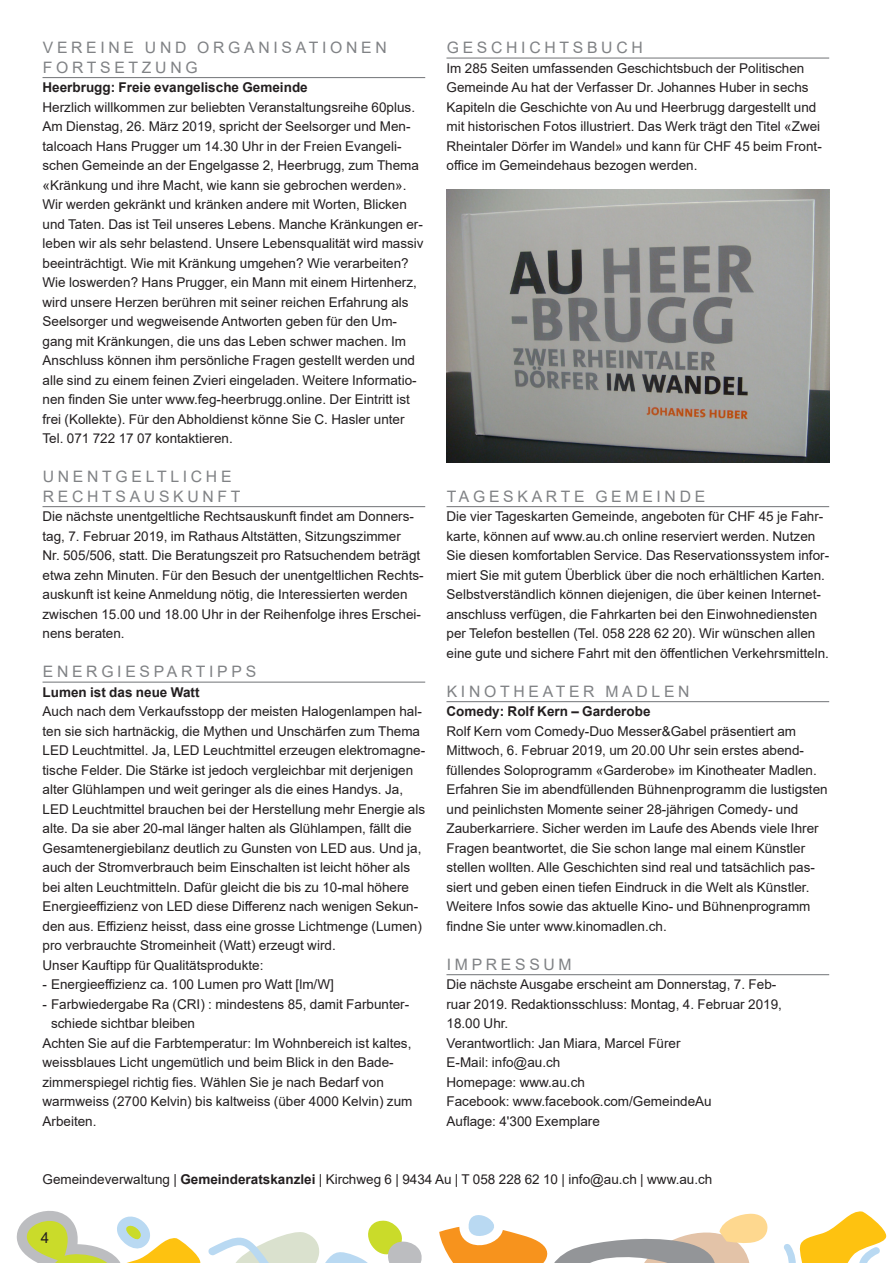
<style>
.page{position:relative;width:893px;height:1263px;background:#fff}
.page>*{position:absolute;margin:0;border:0;box-sizing:border-box;transform-origin:0 0}
.Rubrikentitel{font:15.75px/19.5px "Arial";letter-spacing:.235em;color:#808285}
.Grundtext{font:15px "Arial";color:#231f20}
.Grundtext-2{font:13.5px/19.5px "Arial";color:#231f20}
.Grundtext_Auszeichnu{font:700 13.5px "Arial";color:#231f20}
.s1{font-weight:700}
</style>
<div class="page">
<svg style="left:16px;top:1211px;width:185px;height:52px"></svg>
<svg style="left:208px;top:1220px;width:214px;height:43px"></svg>
<svg style="left:439px;top:1211px;width:448px;height:52px"></svg>
<hr style="left:43px;top:77px;width:382px;height:1px;background:#808285">
<hr style="left:43px;top:506px;width:382px;height:1px;background:#808285">
<hr style="left:43px;top:681px;width:382px;height:2px;background:#808285">
<hr style="left:446px;top:57px;width:383px;height:2px;background:#808285">
<hr style="left:446px;top:506px;width:383px;height:1px;background:#808285">
<hr style="left:446px;top:701px;width:383px;height:1px;background:#808285">
<hr style="left:446px;top:974px;width:383px;height:1px;background:#808285">
<img style="left:446px;top:190px;width:383px;height:273px">
<p class="Rubrikentitel" style="left:43px;top:38px;width:346px">VEREINE UND ORGANISATIONEN<br>FORTSETZUNG</p>
<p class="Grundtext_Auszeichnu" style="left:43px;top:78px;width:267px">Heerbrugg: Freie evangelische Gemeinde</p>
<p class="Grundtext-2" style="left:43px;top:97px;width:383px">Herzlich willkommen zur beliebten Veranstaltungsreihe 60plus.<br>Am Dienstag, 26. März 2019, spricht der Seelsorger und Men&shy;talcoach Hans Prugger um 14.30 Uhr in der Freien Evangeli&shy;schen Gemeinde an der Engelgasse 2, Heerbrugg, zum Thema «Kränkung und ihre Macht, wie kann sie gebrochen werden».<br>Wir werden gekränkt und kränken andere mit Worten, Blicken und Taten. Das ist Teil unseres Lebens. Manche Kränkungen er&shy;leben wir als sehr belastend. Unsere Lebensqualität wird massiv beeinträchtigt. Wie mit Kränkung umgehen? Wie verarbeiten?<br>Wie loswerden? Hans Prugger, ein Mann mit einem Hirtenherz, wird unsere Herzen berühren mit seiner reichen Erfahrung als Seelsorger und wegweisende Antworten geben für den Um&shy;gang mit Kränkungen, die uns das Leben schwer machen. Im Anschluss können ihm persönliche Fragen gestellt werden und alle sind zu einem feinen Zvieri eingeladen. Weitere Informatio&shy;nen finden Sie unter www.feg-heerbrugg.online. Der Eintritt ist frei (Kollekte). Für den Abholdienst könne Sie C. Hasler unter Tel. 071 722 17 07 kontaktieren.</p>
<p class="Rubrikentitel" style="left:43px;top:467px;width:199px">UNENTGELTLICHE<br>RECHTSAUSKUNFT</p>
<p class="Grundtext-2" style="left:43px;top:507px;width:383px">Die nächste unentgeltliche Rechtsauskunft findet am Donners&shy;tag, 7. Februar 2019, im Rathaus Altstätten, Sitzungszimmer<br>Nr. 505/506, statt. Die Beratungszeit pro Ratsuchendem beträgt etwa zehn Minuten. Für den Besuch der unentgeltlichen Rechts&shy;auskunft ist keine Anmeldung nötig, die Interessierten werden zwischen 15.00 und 18.00 Uhr in der Reihenfolge ihres Erschei&shy;nens beraten.</p>
<p class="Rubrikentitel" style="left:43px;top:662px;width:215px">ENERGIESPARTIPPS</p>
<p class="Grundtext_Auszeichnu" style="left:43px;top:682px;width:159px">Lumen ist das neue Watt</p>
<p class="Grundtext-2" style="left:43px;top:702px;width:384px">Auch nach dem Verkaufsstopp der meisten Halogenlampen hal&shy;ten sie sich hartnäckig, die Mythen und Unschärfen zum Thema LED Leuchtmittel. Ja, LED Leuchtmittel erzeugen elektromagne&shy;tische Felder. Die Stärke ist jedoch vergleichbar mit derjenigen alter Glühlampen und weit geringer als die eines Handys. Ja, LED Leuchtmittel brauchen bei der Herstellung mehr Energie als alte. Da sie aber 20-mal länger halten als Glühlampen, fällt die Gesamtenergiebilanz deutlich zu Gunsten von LED aus. Und ja, auch der Stromverbrauch beim Einschalten ist leicht höher als bei alten Leuchtmitteln. Dafür gleicht die bis zu 10-mal höhere Energieeffizienz von LED diese Differenz nach wenigen Sekun&shy;den aus. Effizienz heisst, dass eine grosse Lichtmenge (Lumen) pro verbrauchte Stromeinheit (Watt) erzeugt wird.</p>
<p class="Grundtext-2" style="left:43px;top:955px;width:222px">Unser Kauftipp für Qualitätsprodukte:</p>
<p class="Grundtext-2" style="left:43px;top:975px;width:293px">- Energieeffizienz ca. 100 Lumen pro Watt [lm/W]</p>
<p class="Grundtext-2" style="left:51px;top:994px;width:360px;text-indent:-9px">- Farbwiedergabe Ra (CRI) : mindestens 85, damit Farbunter&shy;schiede sichtbar bleiben</p>
<p class="Grundtext-2" style="left:43px;top:1033px;width:371px">Achten Sie auf die Farbtemperatur: Im Wohnbereich ist kaltes, weissblaues Licht ungemütlich und beim Blick in den Bade&shy;zimmerspiegel richtig fies. Wählen Sie je nach Bedarf von warmweiss (2700 Kelvin) bis kaltweiss (über 4000 Kelvin) zum Arbeiten.</p>
<p class="Rubrikentitel" style="left:447px;top:38px;width:197px">GESCHICHTSBUCH</p>
<p class="Grundtext-2" style="left:446px;top:58px;width:377px">Im 285 Seiten umfassenden Geschichtsbuch der Politischen Gemeinde Au hat der Verfasser Dr. Johannes Huber in sechs Kapiteln die Geschichte von Au und Heerbrugg dargestellt und mit historischen Fotos illustriert. Das Werk trägt den Titel «Zwei Rheintaler Dörfer im Wandel» und kann für CHF 45 beim Front&shy;office im Gemeindehaus bezogen werden.</p>
<p class="Rubrikentitel" style="left:447px;top:486px;width:260px">TAGESKARTE GEMEINDE</p>
<p class="Grundtext-2" style="left:446px;top:507px;width:384px">Die vier Tageskarten Gemeinde, angeboten für CHF 45 je Fahr&shy;karte, können auf www.au.ch online reserviert werden. Nutzen Sie diesen komfortablen Service. Das Reservationssystem infor&shy;miert Sie mit gutem Überblick über die noch erhältlichen Karten.<br>Selbstverständlich können diejenigen, die über keinen Internet&shy;anschluss verfügen, die Fahrkarten bei den Einwohnediensten per Telefon bestellen (Tel. 058 228 62 20). Wir wünschen allen eine gute und sichere Fahrt mit den öffentlichen Verkehrsmitteln.</p>
<p class="Rubrikentitel" style="left:447px;top:681px;width:244px">KINOTHEATER MADLEN</p>
<p class="Grundtext_Auszeichnu" style="left:446px;top:702px;width:206px">Comedy: Rolf Kern – Garderobe</p>
<p class="Grundtext-2" style="left:446px;top:721px;width:383px">Rolf Kern vom Comedy-Duo Messer&amp;Gabel präsentiert am Mittwoch, 6. Februar 2019, um 20.00 Uhr sein erstes abend&shy;füllendes Soloprogramm «Garderobe» im Kinotheater Madlen.<br>Erfahren Sie im abendfüllenden Bühnenprogramm die lustigsten und peinlichsten Momente seiner 28-jährigen Comedy- und Zauberkarriere. Sicher werden im Laufe des Abends viele Ihrer Fragen beantwortet, die Sie schon lange mal einem Künstler stellen wollten. Alle Geschichten sind real und tatsächlich pas&shy;siert und geben einen tiefen Eindruck in die Welt als Künstler.<br>Weitere Infos sowie das aktuelle Kino- und Bühnenprogramm findne Sie unter www.kinomadlen.ch.</p>
<p class="Rubrikentitel" style="left:447px;top:954px;width:126px">IMPRESSUM</p>
<p class="Grundtext-2" style="left:446px;top:975px;width:337px">Die nächste Ausgabe erscheint am Donnerstag, 7. Feb&shy;ruar 2019. Redaktionsschluss: Montag, 4. Februar 2019,<br>18.00 Uhr.</p>
<p class="Grundtext-2" style="left:446px;top:1033px;width:236px">Verantwortlich: Jan Miara, Marcel Fürer</p>
<p class="Grundtext-2" style="left:446px;top:1053px;width:115px">E-Mail: info@au.ch</p>
<p class="Grundtext-2" style="left:446px;top:1072px;width:140px">Homepage: www.au.ch</p>
<p class="Grundtext-2" style="left:446px;top:1092px;width:267px">Facebook: www.facebook.com/GemeindeAu</p>
<p class="Grundtext-2" style="left:446px;top:1111px;width:155px">Auflage: 4'300 Exemplare</p>
<p class="Grundtext-2" style="left:43px;top:1170px;width:671px">Gemeindeverwaltung | <span class="s1">Gemeinderatskanzlei</span> | Kirchweg 6 | 9434 Au | T 058 228 62 10 | info@au.ch | www.au.ch</p>
<p class="Grundtext" style="left:41px;top:1227px;width:10px">4</p>
</div>
